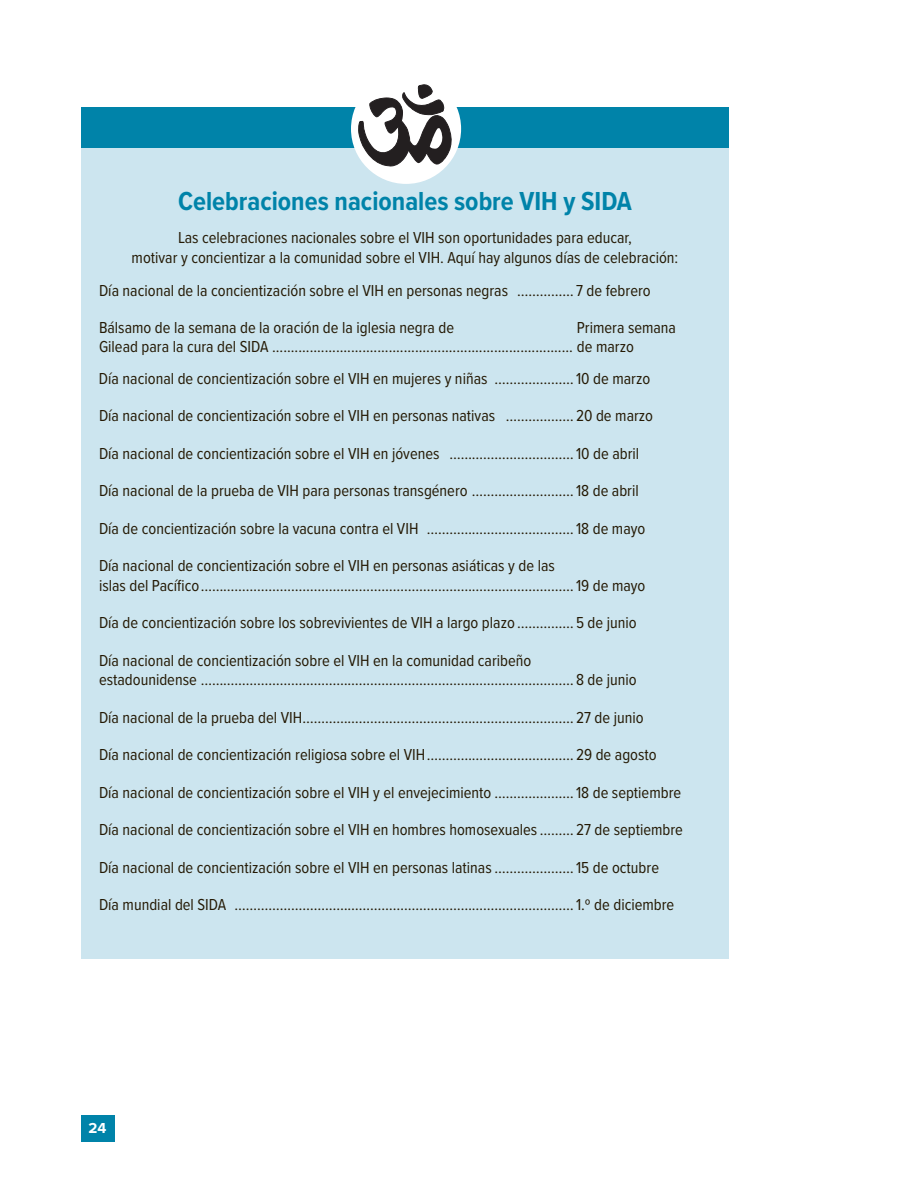
<style>
.page{position:relative;width:918px;height:1188px;background:#fff}
.page>*{position:absolute;margin:0;border:0;box-sizing:border-box;transform-origin:0 0}
.A_Head{font:700 27px "Proxima Nova Cond";color:#0083a9}
.Group{font:16.5px/19.5px "Proxima Nova Cond";color:#251a05}
.t1{font:700 15px "Proxima Nova";color:#fff}
</style>
<div class="page">
<div style="left:81px;top:1115px;width:34px;height:27px;background:#0083a9"></div>
<div style="left:81px;top:108px;width:648px;height:850px;background:#cce5ef"></div>
<div style="left:81px;top:108px;width:648px;height:40px;background:#0083a9"></div>
<div style="left:351px;top:74px;width:110px;height:110px;background:#fff;border-radius:50%"></div>
<svg style="left:358px;top:84px;width:94px;height:83px"></svg>
<div style="left:837px;top:108px;width:27px;height:27px;border:2px solid #fff;border-radius:50%"></div>
<div style="left:837px;top:580px;width:27px;height:28px;border:2px solid #fff;border-radius:50%"></div>
<div style="left:837px;top:1053px;width:27px;height:27px;border:2px solid #fff;border-radius:50%"></div>
<p class="A_Head" style="left:178px;top:181px;width:455px">Celebraciones nacionales sobre VIH y SIDA</p>
<p class="Group" style="left:132px;top:227px;width:548px;text-align:center">Las celebraciones nacionales sobre el VIH son oportunidades para educar,<br>motivar y concientizar a la comunidad sobre el VIH. Aquí hay algunos días de celebración:</p>
<p class="Group" style="left:99px;top:280px;width:553px">Día nacional de la concientización sobre el VIH en personas negras ……………7 de febrero</p>
<p class="Group" style="left:99px;top:317px;width:537px">Bálsamo de la semana de la oración de la iglesia negra de<br>Gilead para la cura del SIDA ................................................................................ de marzo</p>
<p class="Group" style="left:577px;top:317px;width:101px">Primera semana</p>
<p class="Group" style="left:99px;top:368px;width:553px">Día nacional de concientización sobre el VIH en mujeres y niñas …………………10 de marzo</p>
<p class="Group" style="left:99px;top:405px;width:556px">Día nacional de concientización sobre el VIH en personas nativas ………………20 de marzo</p>
<p class="Group" style="left:99px;top:443px;width:542px">Día nacional de concientización sobre el VIH en jóvenes ……………………………10 de abril</p>
<p class="Group" style="left:99px;top:480px;width:541px">Día nacional de la prueba de VIH para personas transgénero ………………………18 de abril</p>
<p class="Group" style="left:99px;top:518px;width:548px">Día de concientización sobre la vacuna contra el VIH …………………………………18 de mayo</p>
<p class="Group" style="left:99px;top:555px;width:548px">Día nacional de concientización sobre el VIH en personas asiáticas y de las<br>islas del Pacífico………………………………………………………………………………………19 de mayo</p>
<p class="Group" style="left:99px;top:612px;width:539px">Día de concientización sobre los sobrevivientes de VIH a largo plazo……………5 de junio</p>
<p class="Group" style="left:99px;top:650px;width:539px">Día nacional de concientización sobre el VIH en la comunidad caribeño<br>estadounidense ………………………………………………………………………………………8 de junio</p>
<p class="Group" style="left:99px;top:707px;width:546px">Día nacional de la prueba del VIH………………………………………………………………27 de junio</p>
<p class="Group" style="left:99px;top:744px;width:559px">Día nacional de concientización religiosa sobre el VIH…………………………………29 de agosto</p>
<p class="Group" style="left:99px;top:782px;width:584px">Día nacional de concientización sobre el VIH y el envejecimiento …………………18 de septiembre</p>
<p class="Group" style="left:99px;top:819px;width:586px">Día nacional de concientización sobre el VIH en hombres homosexuales………27 de septiembre</p>
<p class="Group" style="left:99px;top:857px;width:562px">Día nacional de concientización sobre el VIH en personas latinas …………………15 de octubre</p>
<p class="Group" style="left:99px;top:894px;width:577px">Día mundial del SIDA ………………………………………………………………………………1.º de diciembre</p>
<p class="t1" style="left:88px;top:1117px;width:19px">24</p>
</div>
